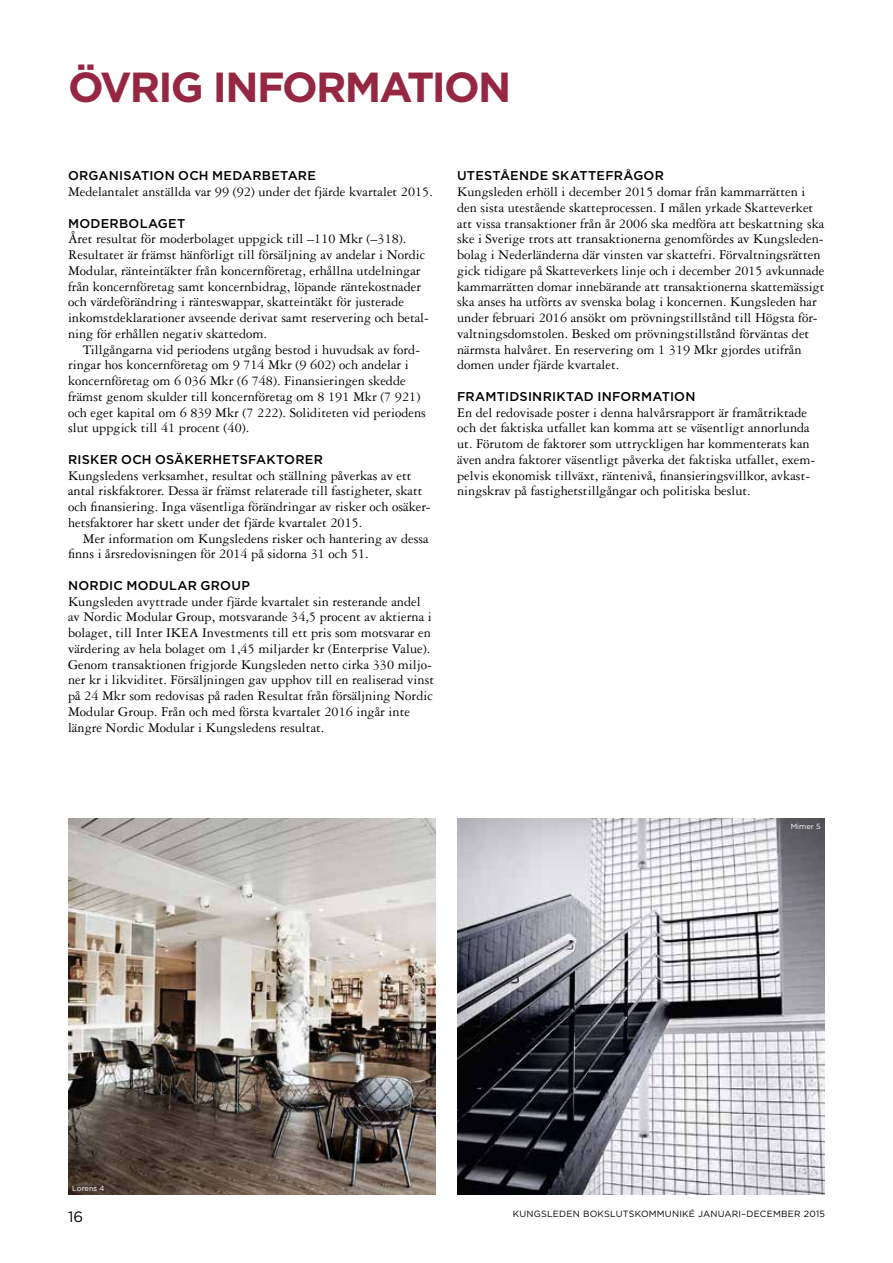
<style>
.page{position:relative;width:893px;height:1263px;background:#fff}
.page>*{position:absolute;margin:0;border:0;box-sizing:border-box;transform-origin:0 0}
.t1{font:700 42px "Gotham";letter-spacing:-.045em;color:#952742}
.t2{font:15px "Gotham";color:#000}
.t3{font:14.25px/15.8px "Garamond 3 LT Std";color:#000}
.t4{font:500 12.75px "Gotham";letter-spacing:.02em;color:#000}
.t5{font:9px "Gotham";letter-spacing:.025em;color:#000}
.t6{font:7.5px "Gotham";color:#fff}
</style>
<div class="page">
<img style="left:68px;top:819px;width:368px;height:376px">
<img style="left:457px;top:819px;width:368px;height:376px">
<h1 class="t1" style="left:68px;top:59px;width:445px">ÖVRIG INFORMATION</h1>
<p class="t4" style="left:68px;top:167px;width:249px">ORGANISATION OCH MEDARBETARE</p>
<p class="t3" style="left:68px;top:184px;width:366px">Medelantalet anställda var 99 (92) under det fjärde kvartalet 2015.</p>
<p class="t4" style="left:68px;top:215px;width:119px">MODERBOLAGET</p>
<p class="t3" style="left:68px;top:231px;width:362px">Året resultat för moderbolaget uppgick till –110 Mkr (–318).<br>Resultatet är främst hänförligt till försäljning av andelar i Nordic Modular, ränteintäkter från koncernföretag, erhållna utdelningar från koncernföretag samt koncernbidrag, löpande räntekostnader och värdeförändring i ränteswappar, skatteintäkt för justerade inkomstdeklarationer avseende derivat samt reservering och betal&shy;ning för erhållen negativ skattedom.</p>
<p class="t3" style="left:68px;top:341px;width:359px;text-indent:15px">Tillgångarna vid periodens utgång bestod i huvudsak av ford&shy;ringar hos koncernföretag om 9 714 Mkr (9 602) och andelar i koncernföretag om 6 036 Mkr (6 748). Finansieringen skedde främst genom skulder till koncernföretag om 8 191 Mkr (7 921) och eget kapital om 6 839 Mkr (7 222). Soliditeten vid periodens slut uppgick till 41 procent (40).</p>
<p class="t4" style="left:68px;top:451px;width:256px">RISKER OCH OSÄKERHETSFAKTORER</p>
<p class="t3" style="left:68px;top:467px;width:364px">Kungsledens verksamhet, resultat och ställning påverkas av ett antal riskfaktorer. Dessa är främst relaterade till fastigheter, skatt och finansiering. Inga väsentliga förändringar av risker och osäker&shy;hetsfaktorer har skett under det fjärde kvartalet 2015.</p>
<p class="t3" style="left:68px;top:530px;width:362px;text-indent:15px">Mer information om Kungsledens risker och hantering av dessa finns i årsredovisningen för 2014 på sidorna 31 och 51.</p>
<p class="t4" style="left:68px;top:577px;width:183px">NORDIC MODULAR GROUP</p>
<p class="t3" style="left:68px;top:593px;width:368px">Kungsleden avyttrade under fjärde kvartalet sin resterande andel av Nordic Modular Group, motsvarande 34,5 procent av aktierna i bolaget, till Inter IKEA Investments till ett pris som motsvarar en värdering av hela bolaget om 1,45 miljarder kr (Enterprise Value).<br>Genom transaktionen frigjorde Kungsleden netto cirka 330 miljo&shy;ner kr i likviditet. Försäljningen gav upphov till en realiserad vinst på 24 Mkr som redovisas på raden Resultat från försäljning Nordic Modular Group. Från och med första kvartalet 2016 ingår inte längre Nordic Modular i Kungsledens resultat.</p>
<p class="t4" style="left:457px;top:167px;width:208px">UTESTÅENDE SKATTEFRÅGOR</p>
<p class="t3" style="left:457px;top:184px;width:369px">Kungsleden erhöll i december 2015 domar från kammarrätten i den sista utestående skatteprocessen. I målen yrkade Skatteverket att vissa transaktioner från år 2006 ska medföra att beskattning ska ske i Sverige trots att transaktionerna genomfördes av Kungsleden&shy;bolag i Nederländerna där vinsten var skattefri. Förvaltningsrätten gick tidigare på Skatteverkets linje och i december 2015 avkunnade kammarrätten domar innebärande att transaktionerna skattemässigt ska anses ha utförts av svenska bolag i koncernen. Kungsleden har under februari 2016 ansökt om prövningstillstånd till Högsta för&shy;valtningsdomstolen. Besked om prövningstillstånd förväntas det närmsta halvåret. En reservering om 1 319 Mkr gjordes utifrån domen under fjärde kvartalet.</p>
<p class="t4" style="left:457px;top:388px;width:240px">FRAMTIDSINRIKTAD INFORMATION</p>
<p class="t3" style="left:457px;top:404px;width:360px">En del redovisade poster i denna halvårsrapport är framåtriktade och det faktiska utfallet kan komma att se väsentligt annorlunda ut. Förutom de faktorer som uttryckligen har kommenterats kan även andra faktorer väsentligt påverka det faktiska utfallet, exem&shy;pelvis ekonomisk tillväxt, räntenivå, finansieringsvillkor, avkast&shy;ningskrav på fastighetstillgångar och politiska beslut.</p>
<p class="t6" style="left:791px;top:821px;width:31px">Mimer 5</p>
<p class="t6" style="left:72px;top:1183px;width:34px">Lorens 4</p>
<p class="t2" style="left:68px;top:1207px;width:17px">16</p>
<p class="t5" style="left:513px;top:1208px;width:313px">KUNGSLEDEN BOKSLUTSKOMMUNIKÉ JANUARI–DECEMBER 2015</p>
</div>
